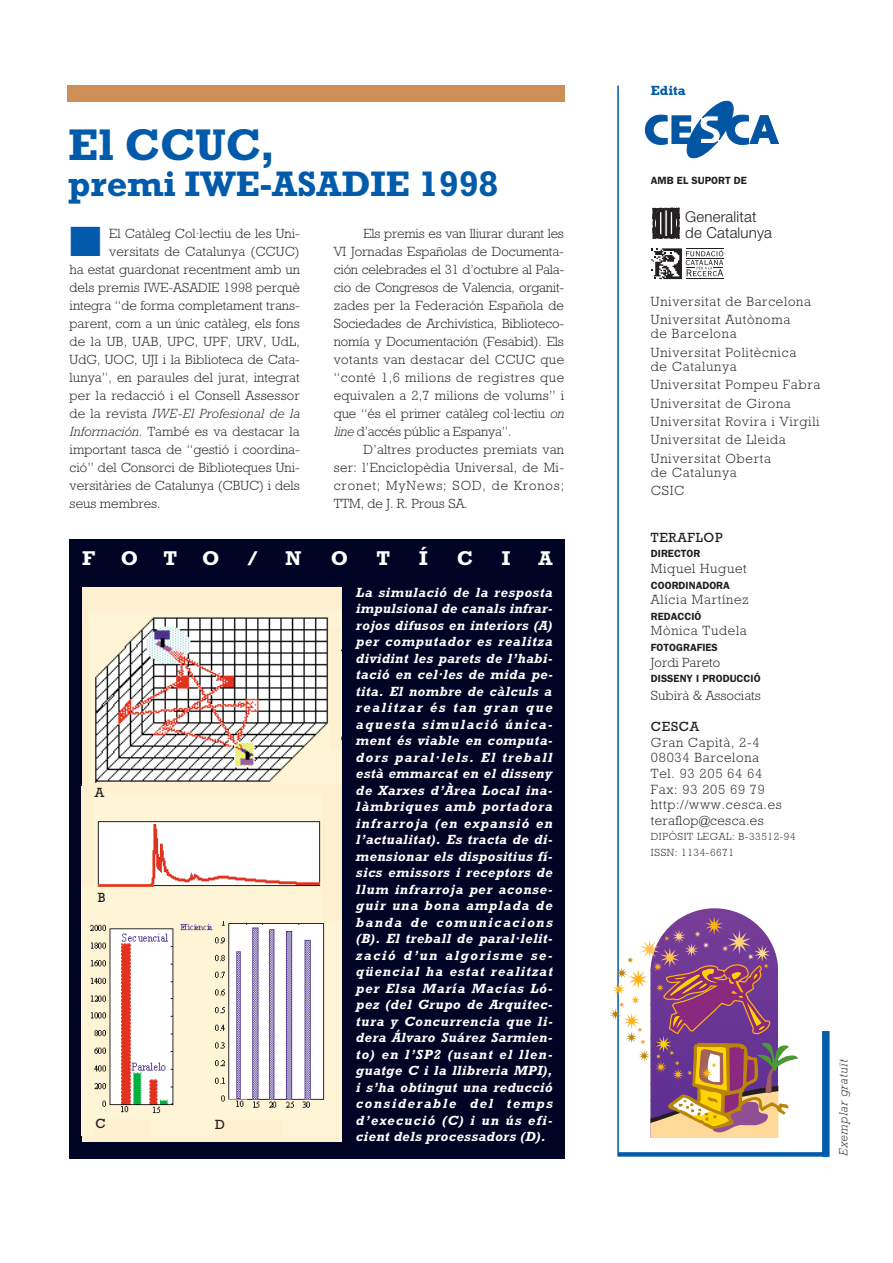
<style>
.page{position:relative;width:893px;height:1263px;background:#fff}
.page>*{position:absolute;margin:0;border:0;box-sizing:border-box;transform-origin:0 0}
.t1{font:700 45px "Rockwell";color:#015aaa}
.t2{font:700 36px "Rockwell";color:#015aaa}
.t3{font:700 20.25px "Rockwell";color:#fff}
.t4{font:300 15px/16.5px "Helvetica Neue";letter-spacing:.01em;color:#231f20}
.t5{font:300 13.5px/18px "Rockwell";letter-spacing:.01em;color:#231f20;text-align:justify}
.t6{font:italic 700 13.5px/16.5px "Rockwell";letter-spacing:.085em;color:#fff;text-align:justify}
.t7{font:300 13.5px/18.3px "Rockwell";letter-spacing:.055em;color:#231f20}
.t8{font:italic 300 13.5px "Rockwell";letter-spacing:.015em;color:#231f20}
.t9{font:13.5px "Rockwell";letter-spacing:.055em;color:#231f20}
.t10{font:700 13.5px "Rockwell";color:#015aaa}
.t11{font:italic 300 12px "Rockwell";letter-spacing:.055em;color:#231f20}
.t12{font:600 10.5px "Franklin Gothic";color:#231f20}
.t13{font:300 10.5px/15.6px "Rockwell";letter-spacing:.055em;color:#231f20}
.s1{color:#015aaa}
.s2{font-style:normal}
.s3{font-style:italic}
</style>
<div class="page">
<hr style="left:686px;top:279px;width:37px;height:1px;background:#231f20">
<svg style="left:651px;top:248px;width:72px;height:31px"></svg>
<svg style="left:652px;top:207px;width:28px;height:32px"></svg>
<hr style="left:617px;top:86px;width:1px;height:1070px;background:#015aaa">
<div style="left:618px;top:1152px;width:210px;height:5px;background:#015aaa"></div>
<div style="left:822px;top:1031px;width:7px;height:126px;background:#015aaa"></div>
<svg style="left:645px;top:100px;width:133px;height:59px"></svg>
<div style="left:69px;top:540px;width:496px;height:619px;background:#000424"></div>
<img style="left:82px;top:921px;width:259px;height:215px">
<div style="left:82px;top:776px;width:259px;height:145px;background:#fef0d0"></div>
<img style="left:97px;top:821px;width:224px;height:66px">
<div style="left:82px;top:587px;width:259px;height:196px;background:#fef0d0"></div>
<img style="left:95px;top:617px;width:234px;height:166px">
<div style="left:95px;top:1119px;width:56px;height:20px;background:#fef0d0"></div>
<div style="left:215px;top:1120px;width:68px;height:19px;background:#fef0d0"></div>
<div style="left:67px;top:86px;width:497px;height:16px;background:#cd8f58"></div>
<svg style="left:688px;top:908px;width:53px;height:6px"></svg>
<svg style="left:684px;top:914px;width:61px;height:2px"></svg>
<svg style="left:610px;top:916px;width:188px;height:221px"></svg>
<h1 class="t1" style="left:68px;top:129px;width:209px">El CCUC,</h1>
<h2 class="t2" style="left:68px;top:171px;width:432px">premi IWE-ASADIE 1998</h2>
<p class="t5" style="left:70px;top:226px;width:232px"><span class="s1">■</span> El Catàleg Col·lectiu de les Uni-</p>
<p class="t5" style="left:109px;top:244px;width:192px">versitats de Catalunya (CCUC)</p>
<p class="t5" style="left:70px;top:262px;width:232px">ha estat guardonat recentment amb un</p>
<p class="t5" style="left:70px;top:280px;width:232px">dels premis IWE-ASADIE 1998 perquè</p>
<p class="t5" style="left:70px;top:298px;width:232px">integra “de forma completament trans-</p>
<p class="t5" style="left:70px;top:316px;width:232px">parent, com a un únic catàleg, els fons</p>
<p class="t5" style="left:70px;top:334px;width:232px">de la UB, UAB, UPC, UPF, URV, UdL,</p>
<p class="t5" style="left:70px;top:352px;width:232px">UdG, UOC, UJI i la Biblioteca de Cata-</p>
<p class="t5" style="left:70px;top:370px;width:231px">lunya”, en paraules del jurat, integrat</p>
<p class="t5" style="left:70px;top:388px;width:232px">per la redacció i el Consell Assessor</p>
<p class="t8" style="left:70px;top:409px;width:232px"><span class="s2">de la revista</span> IWE-El Profesional de la</p>
<p class="t5" style="left:70px;top:424px;width:231px"><span class="s3">Información</span>. També es va destacar la</p>
<p class="t5" style="left:70px;top:442px;width:232px">important tasca de “gestió i coordina-</p>
<p class="t5" style="left:70px;top:460px;width:232px">ció” del Consorci de Biblioteques Uni-</p>
<p class="t5" style="left:70px;top:478px;width:232px">versitàries de Catalunya (CBUC) i dels</p>
<p class="t5" style="left:70px;top:496px;width:93px">seus membres.</p>
<p class="t5" style="left:334px;top:226px;width:232px;text-indent:30px">Els premis es van lliurar durant les VI Jornadas Españolas de Documenta&shy;ción celebrades el 31 d’octubre al Pala&shy;cio de Congresos de Valencia, organit&shy;zades per la Federación Española de Sociedades de Archivística, Biblioteco&shy;nomía y Documentación (Fesabid). Els votants van destacar del CCUC que “conté 1,6 milions de registres que equivalen a 2,7 milions de volums” i que “és el primer catàleg col·lectiu <span class="s3">on line</span> d’accés públic a Espanya”.</p>
<p class="t5" style="left:334px;top:442px;width:232px;text-indent:30px">D’altres productes premiats van ser: l’Enciclopèdia Universal, de Mi&shy;cronet; MyNews; SOD, de Kronos; TTM, de J. R. Prous SA.</p>
<h3 class="t3" style="left:82px;top:551px;width:15px">F</h3>
<h3 class="t3" style="left:121px;top:551px;width:100px">OTO</h3>
<h3 class="t3" style="left:247px;top:551px;width:12px">/</h3>
<h3 class="t3" style="left:285px;top:551px;width:18px">N</h3>
<h3 class="t3" style="left:331px;top:551px;width:19px">O</h3>
<h3 class="t3" style="left:376px;top:551px;width:15px">T</h3>
<h3 class="t3" style="left:419px;top:551px;width:10px">Í</h3>
<h3 class="t3" style="left:457px;top:551px;width:17px">C</h3>
<h3 class="t3" style="left:502px;top:551px;width:10px">I</h3>
<h3 class="t3" style="left:538px;top:551px;width:16px">A</h3>
<p class="t6" style="left:356px;top:585px;width:198px">La simulació de la resposta impulsional de canals infrar&shy;rojos difusos en interiors (A) per computador es realitza dividint les parets de l’habi&shy;tació en cel·les de mida pe&shy;tita. El nombre de càlculs a realitzar és tan gran que aquesta simulació única&shy;ment és viable en computa&shy;dors paral·lels. El treball està emmarcat en el disseny de Xarxes d’Àrea Local ina&shy;làmbriques amb portadora infrarroja (en expansió en l’actualitat). Es tracta de di&shy;mensionar els dispositius fí&shy;sics emissors i receptors de llum infrarroja per aconse&shy;guir una bona amplada de banda de comunicacions (B). El treball de paral·lelit&shy;zació d’un algorisme se&shy;qüencial ha estat realitzat per Elsa María Macías Ló&shy;pez (del Grupo de Arquitec&shy;tura y Concurrencia que li&shy;dera Álvaro Suárez Sarmien&shy;to) en l’SP2 (usant el llen&shy;guatge C i la llibreria MPI), i s’ha obtingut una reducció considerable del temps d’execució (C) i un ús efi&shy;cient dels processadors (D).</p>
<p class="t9" style="left:95px;top:788px;width:11px">A</p>
<p class="t9" style="left:98px;top:893px;width:9px">B</p>
<p class="t9" style="left:95px;top:1119px;width:12px">C</p>
<p class="t9" style="left:215px;top:1120px;width:11px">D</p>
<p class="t10" style="left:651px;top:86px;width:36px">Edita</p>
<p class="t12" style="left:651px;top:177px;width:97px">AMB EL SUPORT DE</p>
<p class="t4" style="left:685px;top:210px;width:88px">Generalitat de Catalunya</p>
<p class="t7" style="left:651px;top:294px;width:162px">Universitat de Barcelona<br>Universitat Autònoma</p>
<p class="t7" style="left:651px;top:326px;width:147px">de Barcelona<br>Universitat Politècnica</p>
<p class="t7" style="left:651px;top:359px;width:171px">de Catalunya<br>Universitat Pompeu Fabra<br>Universitat de Girona<br>Universitat Rovira i Virgili<br>Universitat de Lleida<br>Universitat Oberta</p>
<p class="t7" style="left:651px;top:464px;width:87px">de Catalunya<br>CSIC</p>
<p class="t9" style="left:651px;top:533px;width:73px">TERAFLOP</p>
<p class="t12" style="left:651px;top:550px;width:51px">DIRECTOR</p>
<p class="t7" style="left:651px;top:561px;width:97px">Miquel Huguet</p>
<p class="t12" style="left:651px;top:581px;width:80px">COORDINADORA</p>
<p class="t7" style="left:651px;top:592px;width:99px">Alícia Martínez</p>
<p class="t12" style="left:651px;top:613px;width:52px">REDACCIÓ</p>
<p class="t7" style="left:651px;top:623px;width:97px">Mònica Tudela</p>
<p class="t12" style="left:651px;top:644px;width:68px">FOTOGRAFIES</p>
<p class="t5" style="left:651px;top:654px;width:71px">Jordi Pareto</p>
<p class="t12" style="left:651px;top:675px;width:111px">DISSENY I PRODUCCIÓ</p>
<p class="t5" style="left:651px;top:688px;width:111px">Subirà &amp; Associats</p>
<p class="t9" style="left:651px;top:722px;width:50px">CESCA</p>
<p class="t7" style="left:651px;top:736px;width:132px;line-height:15.6px">Gran Capità, 2-4<br>08034 Barcelona<br>Tel. 93 205 64 64<br>Fax: 93 205 69 79 http://www.cesca.es teraflop@cesca.es</p>
<p class="t13" style="left:651px;top:830px;width:146px">DIPÒSIT LEGAL: B-33512-94<br>ISSN: 1134-6671</p>
<p class="t11" style="left:839px;top:1156px;width:98px;rotate:-90deg">Exemplar gratuït</p>
</div>
